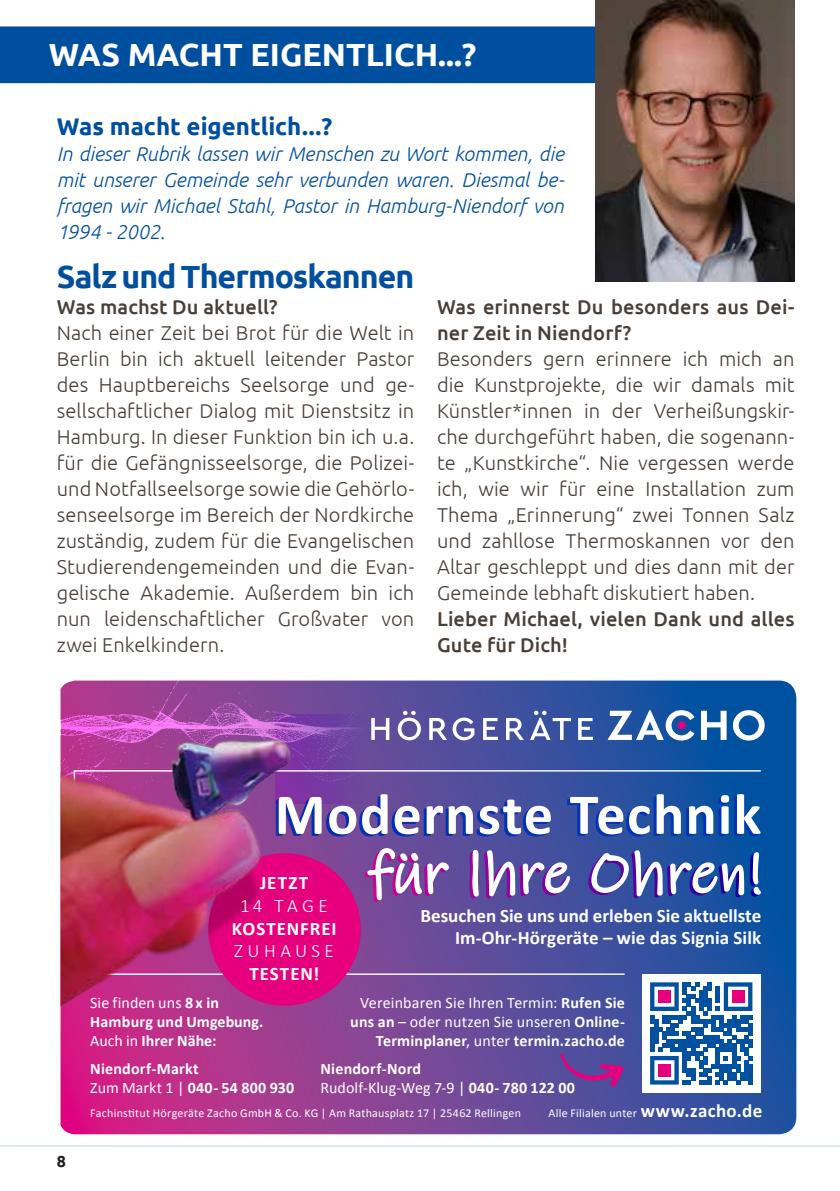
<style>
.page{position:relative;width:840px;height:1191px;background:#fff}
.page>*{position:absolute;margin:0;border:0;box-sizing:border-box;transform-origin:0 0}
.t1{font:700 58.2px "Calibri";letter-spacing:.02em;color:#fff}
.t2{font:58.2px "Ink Free";letter-spacing:.035em;color:#fff}
.t3{font:700 32px "Ubuntu";color:#fff}
.t4{font:700 32px "Ubuntu";letter-spacing:-.03em;color:#004f9f}
.t5{font:700 24px "Ubuntu";color:#004f9f}
.t6{font:300 20px/26px "Ubuntu";letter-spacing:.005em;color:#493f39;text-align:justify}
.t7{font:italic 300 20px/26px "Ubuntu";letter-spacing:-.005em;color:#004f9f;text-align:justify}
.t8{font:500 20px/26px "Ubuntu";letter-spacing:.005em;color:#493f39}
.t9{font:700 19px/22.8px "Calibri";letter-spacing:.005em;color:#fff;text-align:right}
.t10{font:300 19px "Calibri";letter-spacing:.23em;color:#fff}
.t11{font:700 19px "Calibri";letter-spacing:.045em;color:#fff}
.t12{font:700 16px/19.2px "Calibri";letter-spacing:.015em;color:#fff}
.t13{font:16px/19.2px "Calibri";letter-spacing:.01em;color:#fff;text-align:right}
.t14{font:700 16px "Ubuntu";color:#1d1d1b}
.t15{font:12px "Calibri";letter-spacing:.02em;color:#fff}
.s1{font-size:44.2px}
.s2{font-weight:400}
.s3{font-weight:700}
.s4{font-weight:700;font-size:19px}
</style>
<div class="page">
<svg style="left:0;top:1062px;width:839px;height:85px"></svg>
<svg style="left:60px;top:680px;width:735px;height:454px;background:#604598"></svg>
<img style="left:60px;top:680px;width:325px;height:33px">
<div style="left:641px;top:974px;width:119px;height:118px;background:#fff"></div>
<img style="left:60px;top:713px;width:144px;height:337px">
<svg style="left:204px;top:710px;width:560px;height:377px;background:#70529f"></svg>
<div style="left:0;top:26px;width:595px;height:57px;background:#004f9f"></div>
<img style="left:595px;top:0;width:199px;height:281px">
<h2 class="t3" style="left:49px;top:35px;width:429px">WAS MACHT EIGENTLICH...?</h2>
<p class="t5" style="left:57px;top:112px;width:277px">Was macht eigentlich...?</p>
<p class="t7" style="left:57px;top:140px;width:509px">In dieser Rubrik lassen wir Menschen zu Wort kommen, die mit unserer Gemeinde sehr verbunden waren. Diesmal be&shy;fragen wir Michael Stahl, Pastor in Hamburg-Niendorf von 1994 - 2002.</p>
<h2 class="t4" style="left:57px;top:257px;width:359px">Salz und Thermoskannen</h2>
<p class="t8" style="left:57px;top:293px;width:222px">Was machst Du aktuell?</p>
<p class="t6" style="left:57px;top:319px;width:359px">Nach einer Zeit bei Brot für die Welt in Berlin bin ich aktuell leitender Pastor des Hauptbereichs Seelsorge und ge&shy;sellschaftlicher Dialog mit Dienstsitz in Hamburg. In dieser Funktion bin ich u.a. für die Gefängnisseelsorge, die Polizei&shy;und Notfallseelsorge sowie die Gehörlo&shy;senseelsorge im Bereich der Nordkirche zuständig, zudem für die Evangelischen Studierendengemeinden und die Evan&shy;gelische Akademie. Außerdem bin ich nun leidenschaftlicher Großvater von zwei Enkelkindern.</p>
<p class="t8" style="left:437px;top:293px;width:359px">Was erinnerst Du besonders aus Dei&shy;ner Zeit in Niendorf?</p>
<p class="t6" style="left:437px;top:345px;width:359px">Besonders gern erinnere ich mich an die Kunstprojekte, die wir damals mit Künstler*innen in der Verheißungskir&shy;che durchgeführt haben, die sogenann&shy;te „Kunstkirche“. Nie vergessen werde ich, wie wir für eine Installation zum Thema „Erinnerung“ zwei Tonnen Salz und zahllose Thermoskannen vor den Altar geschleppt und dies dann mit der Gemeinde lebhaft diskutiert haben.</p>
<p class="t8" style="left:437px;top:605px;width:359px">Lieber Michael, vielen Dank und alles<br>Gute für Dich!</p>
<h1 class="t1" style="left:274px;top:778px;width:488px">Modernste Technik</h1>
<h1 class="t2" style="left:367px;top:839px;width:395px">für <span class="s1">|</span>hre Ohren!</h1>
<p class="t9" style="left:420px;top:903px;width:342px">Besuchen Sie uns und erleben Sie aktuellste<br>Im-Ohr-Hörgeräte – wie das Signia Silk</p>
<p class="t9" style="left:260px;top:870px;width:50px">JETZT</p>
<p class="t10" style="left:240px;top:893px;width:89px">14 TAGE</p>
<p class="t11" style="left:231px;top:916px;width:106px">KOSTENFREI</p>
<p class="t10" style="left:234px;top:939px;width:101px">ZUHAUSE</p>
<p class="t9" style="left:249px;top:961px;width:71px">TESTEN!</p>
<p class="t12" style="left:90px;top:992px;width:174px"><span class="s2">Sie finden uns</span> 8x in<br>Hamburg und Umgebung.<br><span class="s2">Auch in</span> Ihrer Nähe:</p>
<p class="t13" style="left:350px;top:992px;width:276px">Vereinbaren Sie Ihren Termin: <span class="s3">Rufen Sie uns an</span> – oder nutzen Sie unseren <span class="s3">Online-<br>Terminplaner</span>, unter <span class="s3">termin.zacho.de</span></p>
<p class="t12" style="left:90px;top:1058px;width:205px">Niendorf-Markt<br><span class="s2">Zum Markt 1 |</span> 040- 54 800 930</p>
<p class="t12" style="left:320px;top:1058px;width:256px">Niendorf-Nord<br><span class="s2">Rudolf-Klug-Weg 7-9 |</span> 040- 780 122 00</p>
<p class="t14" style="left:57px;top:1151px;width:11px">8</p>
<p class="t15" style="left:90px;top:1105px;width:432px">Fachinstitut Hörgeräte Zacho GmbH &amp; Co. KG | Am Rathausplatz 17 | 25462 Rellingen</p>
<p class="t15" style="left:548px;top:1105px;width:215px">Alle Filialen unter <span class="s4">www.zacho.de</span></p>
</div>
